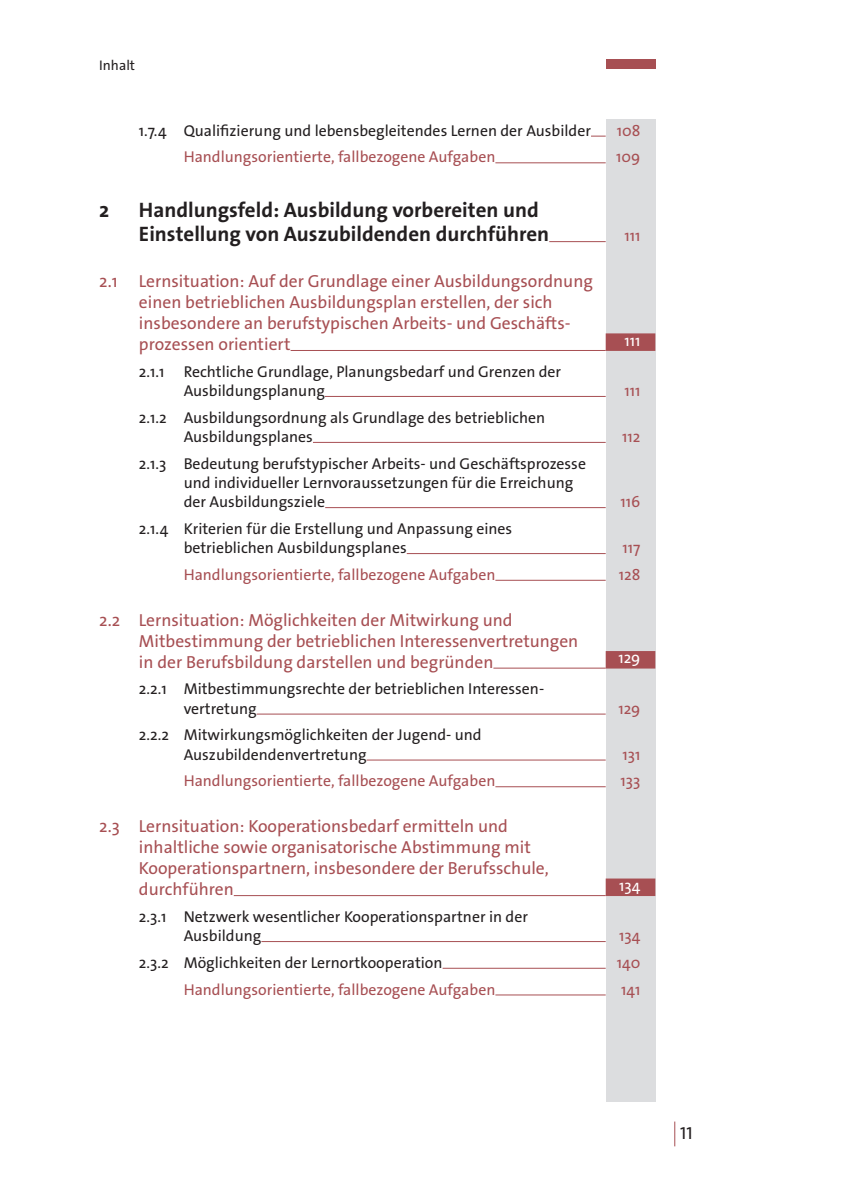
<style>
.page{position:relative;width:844px;height:1191px;background:#fff}
.page>*{position:absolute;margin:0;border:0;box-sizing:border-box;transform-origin:0 0}
.t1{font:700 21px/24.5px "The Sans Os F";color:#231f20}
.t2{font:17.5px/21px "The Sans Os F";color:#a74f53}
.t3{font:17.5px "The Sans Os F";color:#231f20}
.t4{font:15.75px/19.2px "The Sans Os F";color:#231f20}
.t5{font:15.75px "The Sans Os F";color:#a74f53}
.t6{font:15.75px "The Sans Os F";color:#fff}
.t7{font:14px "The Sans Os F";color:#231f20}
</style>
<div class="page">
<div style="left:605px;top:59px;width:50px;height:10px;background:#a74f53"></div>
<svg style="left:674px;top:1121px;width:1px;height:25px"></svg>
<div style="left:605px;top:119px;width:50px;height:982px;background:#dcdddf"></div>
<svg style="left:591px;top:136px;width:14px;height:1px"></svg>
<hr style="left:495px;top:162px;width:110px;height:1px;background:#a74f53">
<hr style="left:549px;top:241px;width:56px;height:1px;background:#a74f53">
<hr style="left:290px;top:350px;width:315px;height:1px;background:#a74f53">
<div style="left:605px;top:333px;width:50px;height:18px;background:#a74f53"></div>
<hr style="left:325px;top:396px;width:280px;height:1px;background:#a74f53">
<hr style="left:313px;top:442px;width:292px;height:1px;background:#a74f53">
<hr style="left:325px;top:507px;width:280px;height:1px;background:#a74f53">
<hr style="left:406px;top:553px;width:199px;height:1px;background:#a74f53">
<hr style="left:495px;top:580px;width:110px;height:1px;background:#a74f53">
<hr style="left:493px;top:667px;width:112px;height:1px;background:#a74f53">
<div style="left:605px;top:651px;width:50px;height:17px;background:#a74f53"></div>
<hr style="left:256px;top:713px;width:349px;height:1px;background:#a74f53">
<hr style="left:366px;top:759px;width:239px;height:1px;background:#a74f53">
<hr style="left:495px;top:786px;width:110px;height:1px;background:#a74f53">
<hr style="left:234px;top:895px;width:371px;height:1px;background:#a74f53">
<div style="left:605px;top:878px;width:50px;height:18px;background:#a74f53"></div>
<hr style="left:261px;top:941px;width:344px;height:1px;background:#a74f53">
<hr style="left:442px;top:967px;width:163px;height:1px;background:#a74f53">
<hr style="left:495px;top:994px;width:110px;height:1px;background:#a74f53">
<p class="t7" style="left:99px;top:56px;width:37px">Inhalt</p>
<p class="t4" style="left:139px;top:121px;width:453px">1.7.4 Qualifizierung und lebensbegleitendes Lernen der Ausbilder</p>
<p class="t5" style="left:616px;top:120px;width:25px">108</p>
<p class="t5" style="left:184px;top:147px;width:313px">Handlungsorientierte, fallbezogene Aufgaben</p>
<p class="t5" style="left:616px;top:147px;width:26px">109</p>
<p class="t1" style="left:99px;top:197px;width:12px">2</p>
<p class="t1" style="left:139px;top:197px;width:411px">Handlungsfeld: Ausbildung vorbereiten und<br>Einstellung von Auszubildenden durchführen</p>
<p class="t2" style="left:139px;top:271px;width:455px;text-indent:-40px">2.1 Lernsituation: Auf der Grundlage einer Ausbildungsordnung einen betrieblichen Ausbildungsplan erstellen, der sich insbesondere an berufstypischen Arbeits- und Geschäfts&shy;prozessen orientiert</p>
<p class="t4" style="left:184px;top:362px;width:379px;text-indent:-45px">2.1.1 Rechtliche Grundlage, Planungsbedarf und Grenzen der<br>Ausbildungsplanung</p>
<p class="t4" style="left:184px;top:408px;width:363px;text-indent:-45px">2.1.2 Ausbildungsordnung als Grundlage des betrieblichen<br>Ausbildungsplanes</p>
<p class="t4" style="left:184px;top:454px;width:403px;text-indent:-45px">2.1.3 Bedeutung berufstypischer Arbeits- und Geschäftsprozesse und individueller Lernvoraussetzungen für die Erreichung der Ausbildungsziele</p>
<p class="t4" style="left:184px;top:519px;width:330px;text-indent:-45px">2.1.4 Kriterien für die Erstellung und Anpassung eines betrieblichen Ausbildungsplanes</p>
<p class="t5" style="left:624px;top:226px;width:17px">111</p>
<p class="t6" style="left:624px;top:330px;width:17px">111</p>
<p class="t5" style="left:624px;top:380px;width:17px">111</p>
<p class="t5" style="left:622px;top:426px;width:20px">112</p>
<p class="t5" style="left:620px;top:492px;width:21px">116</p>
<p class="t5" style="left:622px;top:537px;width:19px">117</p>
<p class="t5" style="left:184px;top:564px;width:313px">Handlungsorientierte, fallbezogene Aufgaben</p>
<p class="t5" style="left:618px;top:564px;width:23px">128</p>
<p class="t2" style="left:139px;top:609px;width:441px;text-indent:-40px">2.2 Lernsituation: Möglichkeiten der Mitwirkung und<br>Mitbestimmung der betrieblichen Interessenvertretungen in der Berufsbildung darstellen und begründen</p>
<p class="t6" style="left:618px;top:648px;width:24px">129</p>
<p class="t4" style="left:184px;top:679px;width:360px;text-indent:-45px">2.2.1 Mitbestimmungsrechte der betrieblichen Interessen&shy;vertretung</p>
<p class="t4" style="left:184px;top:725px;width:299px;text-indent:-45px">2.2.2 Mitwirkungsmöglichkeiten der Jugend- und<br>Auszubildendenvertretung</p>
<p class="t5" style="left:618px;top:698px;width:24px">129</p>
<p class="t5" style="left:622px;top:744px;width:19px">131</p>
<p class="t5" style="left:184px;top:771px;width:313px">Handlungsorientierte, fallbezogene Aufgaben</p>
<p class="t5" style="left:620px;top:771px;width:21px">133</p>
<p class="t2" style="left:139px;top:815px;width:411px;text-indent:-40px">2.3 Lernsituation: Kooperationsbedarf ermitteln und inhaltliche sowie organisatorische Abstimmung mit Kooperationspartnern, insbesondere der Berufsschule, durchführen</p>
<p class="t6" style="left:619px;top:875px;width:23px">134</p>
<p class="t4" style="left:184px;top:907px;width:346px;text-indent:-45px">2.3.1 Netzwerk wesentlicher Kooperationspartner in der<br>Ausbildung</p>
<p class="t5" style="left:619px;top:925px;width:23px">134</p>
<p class="t4" style="left:139px;top:953px;width:305px">2.3.2 Möglichkeiten der Lernortkooperation</p>
<p class="t5" style="left:616px;top:952px;width:25px">140</p>
<p class="t5" style="left:184px;top:979px;width:313px">Handlungsorientierte, fallbezogene Aufgaben</p>
<p class="t5" style="left:621px;top:979px;width:21px">141</p>
<p class="t3" style="left:680px;top:1122px;width:14px">11</p>
</div>
